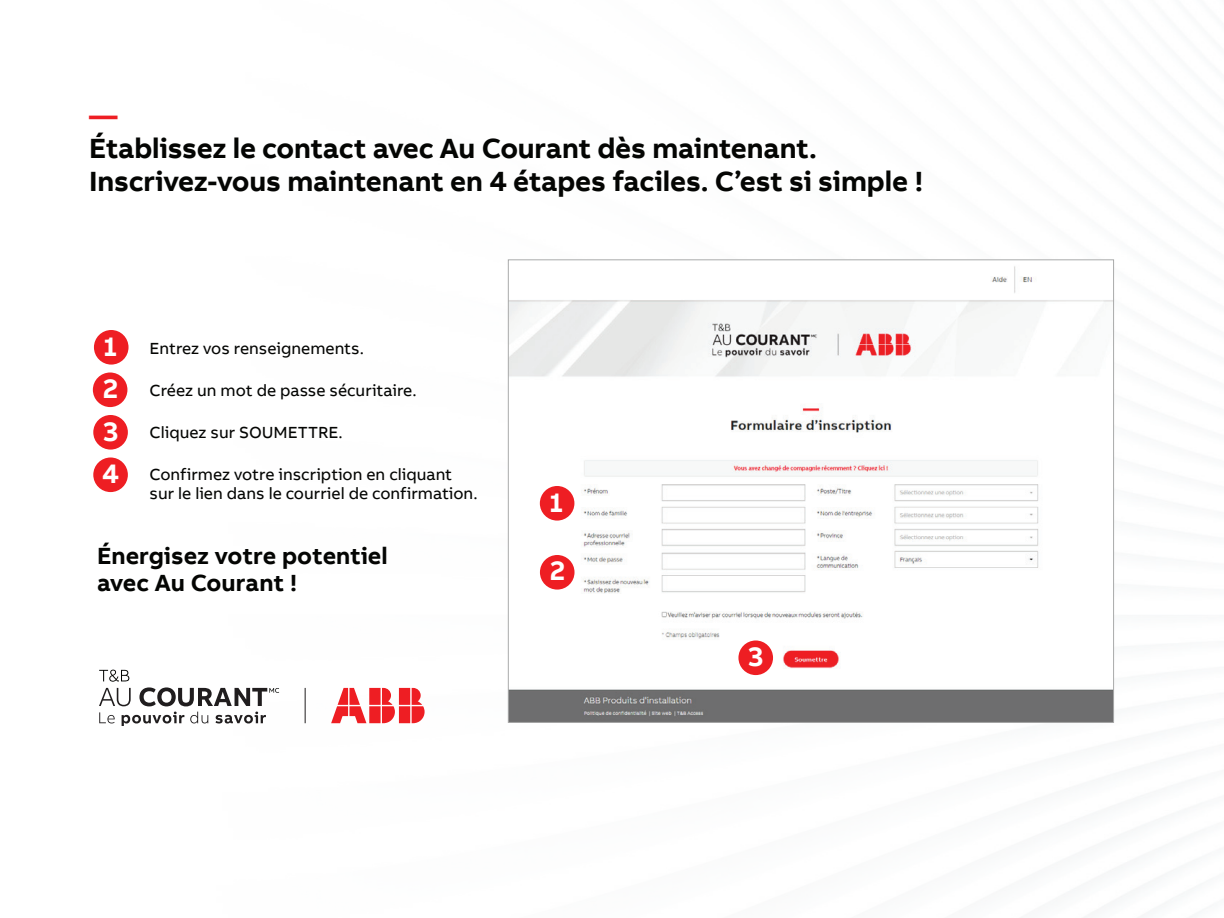
<style>
.page{position:relative;width:1224px;height:918px;background:#fff}
.page>*{position:absolute;margin:0;border:0;box-sizing:border-box;transform-origin:0 0}
.t1{font:700 28.5px/33px "AB Bvoice";letter-spacing:-.01em;color:#040503}
.t2{font:700 28.5px "AB Bvoice";color:#ee1e23}
.t3{font:700 27.45px "AB Bvoice";color:#fff}
.t4{font:700 24px/27px "AB Bvoice";color:#040503}
.t5{font:16.5px/19.5px "AB Bvoice";color:#040503}
</style>
<div class="page">
<img style="left:510px;top:266px;width:602px;height:455px">
<div style="left:94px;top:330px;width:35px;height:35px;background:#ee1e23;border-radius:50%"></div>
<div style="left:540px;top:486px;width:34px;height:35px;background:#ee1e23;border-radius:50%"></div>
<div style="left:93px;top:373px;width:34px;height:34px;background:#ee1e23;border-radius:50%"></div>
<div style="left:540px;top:555px;width:35px;height:35px;background:#ee1e23;border-radius:50%"></div>
<div style="left:93px;top:415px;width:35px;height:35px;background:#ee1e23;border-radius:50%"></div>
<div style="left:738px;top:641px;width:35px;height:34px;background:#ee1e23;border-radius:50%"></div>
<div style="left:93px;top:458px;width:35px;height:34px;background:#ee1e23;border-radius:50%"></div>
<svg style="left:331px;top:688px;width:94px;height:35px"></svg>
<hr style="left:305px;top:688px;width:1px;height:35px;background:#201d1e">
<svg style="left:99px;top:712px;width:16px;height:11px"></svg>
<svg style="left:122px;top:712px;width:62px;height:14px"></svg>
<svg style="left:190px;top:712px;width:18px;height:11px"></svg>
<svg style="left:216px;top:712px;width:50px;height:12px"></svg>
<svg style="left:99px;top:670px;width:30px;height:12px"></svg>
<svg style="left:99px;top:688px;width:32px;height:18px"></svg>
<svg style="left:139px;top:687px;width:140px;height:19px"></svg>
<h1 class="t2" style="left:89px;top:98px;width:30px">—</h1>
<h1 class="t1" style="left:89px;top:132px;width:836px">Établissez le contact avec Au Courant dès maintenant.<br>Inscrivez-vous maintenant en 4 étapes faciles. C’est si simple !</h1>
<h2 class="t3" style="left:104px;top:329px;width:15px">1</h2>
<h2 class="t3" style="left:103px;top:371px;width:17px">2</h2>
<h2 class="t3" style="left:103px;top:414px;width:17px">3</h2>
<h2 class="t3" style="left:102px;top:457px;width:19px">4</h2>
<p class="t5" style="left:150px;top:339px;width:216px">Entrez vos renseignements.</p>
<p class="t5" style="left:150px;top:381px;width:269px">Créez un mot de passe sécuritaire.</p>
<p class="t5" style="left:150px;top:423px;width:195px">Cliquez sur SOUMETTRE.</p>
<p class="t5" style="left:150px;top:465px;width:330px">Confirmez votre inscription en cliquant sur le lien dans le courriel de confirmation.</p>
<h3 class="t4" style="left:97px;top:542px;width:292px">Énergisez votre potentiel avec Au Courant !</h3>
<h2 class="t3" style="left:550px;top:485px;width:15px">1</h2>
<h2 class="t3" style="left:550px;top:554px;width:17px">2</h2>
<h2 class="t3" style="left:748px;top:640px;width:17px">3</h2>
</div>
